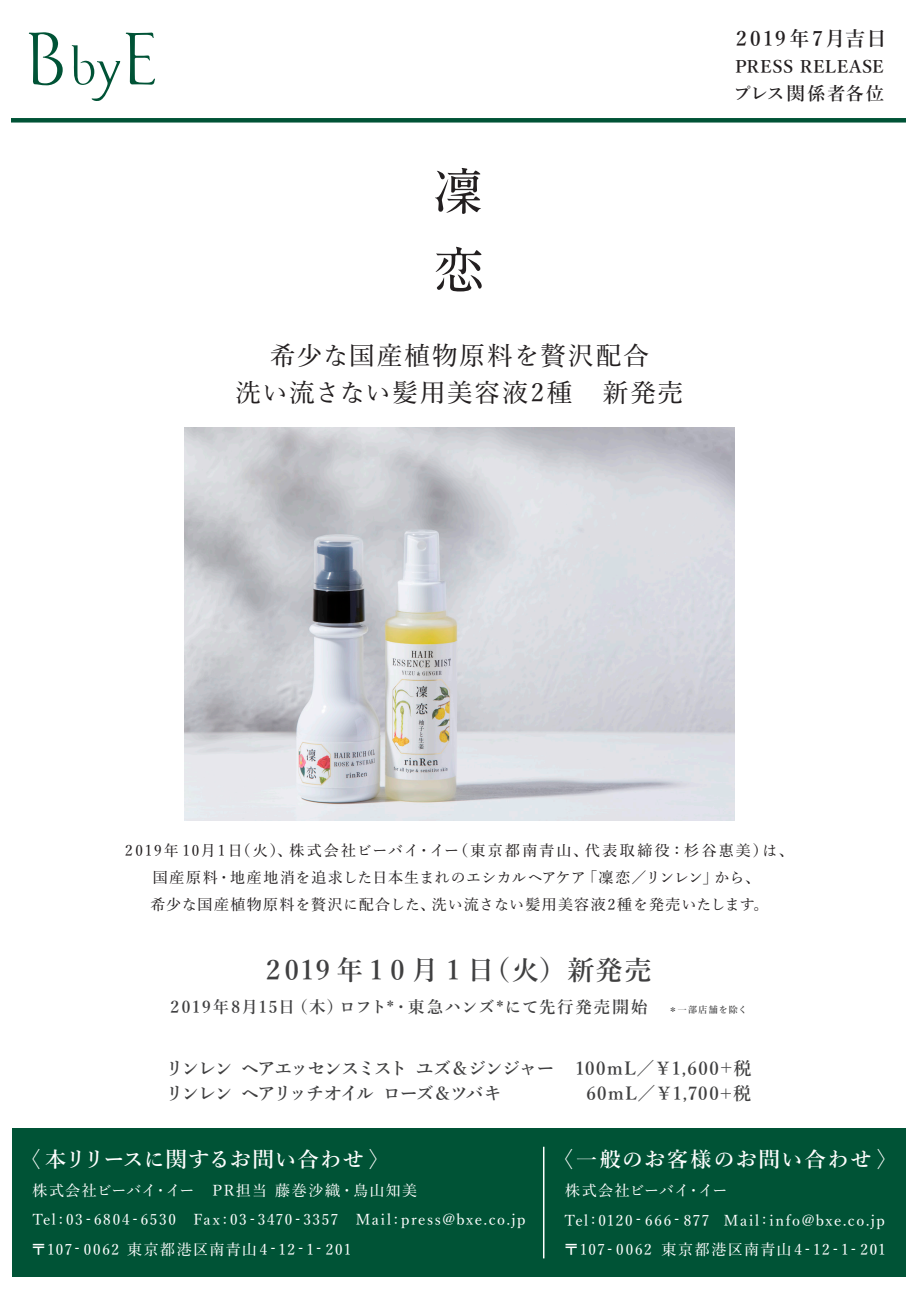
<style>
.page{position:relative;width:919px;height:1289px;background:#fff}
.page>*{position:absolute;margin:0;border:0;box-sizing:border-box;transform-origin:0 0}
.t1{font:600 27px "Yu Min";letter-spacing:.07em;color:#3f3f40}
.t2{font:500 25.5px/37.5px "Yu Min";letter-spacing:.07em;color:#231f20;text-align:center}
.t3{font:600 21px "Yu Min";letter-spacing:.03em;color:#fff}
.t4{font:600 21px "Yu Min";letter-spacing:.095em;color:#fff}
.t5{font:600 20.25px "Yu Min";letter-spacing:.1em;color:#231f20}
.t6{font:600 18px/25.5px "Yu Min";letter-spacing:-.055em;color:#3f3f40}
.t7{font:600 18px "Yu Min";letter-spacing:.1em;color:#231f20}
.t8{font:600 17.25px "Yu Min";letter-spacing:.035em;color:#231f20}
.t9{font:600 16.5px "Yu Min";letter-spacing:.095em;color:#3f3f40}
.t10{font:500 15px/29.2px "Yu Min";letter-spacing:.105em;color:#fff}
.t11{font:500 15px/27px "Yu Min";letter-spacing:.08em;color:#231f20;text-align:center}
.s1{font-size:9px}
</style>
<div class="page">
<img style="left:185px;top:427px;width:549px;height:393px">
<svg style="left:435px;top:247px;width:46px;height:44px"></svg>
<svg style="left:435px;top:168px;width:46px;height:46px"></svg>
<div style="left:12px;top:1128px;width:893px;height:148px;background:#005336"></div>
<hr style="left:12px;top:118px;width:893px;height:4px;background:#005336">
<svg style="left:28px;top:32px;width:35px;height:53px"></svg>
<svg style="left:72px;top:32px;width:83px;height:69px"></svg>
<hr style="left:543px;top:1146px;width:1px;height:112px;background:#fff">
<h3 class="t5" style="left:736px;top:27px;width:152px">2019年7月吉日</h3>
<p class="t8" style="left:735px;top:57px;width:150px">PRESS RELEASE</p>
<p class="t7" style="left:733px;top:84px;width:152px">プレス関係者各位</p>
<h2 class="t2" style="left:235px;top:334px;width:449px">希少な国産植物原料を贅沢配合<br>洗い流さない髪用美容液2種　新発売</h2>
<p class="t11" style="left:125px;top:835px;width:669px">2019年10月1日（火）、株式会社ビーバイ・イー（東京都南青山、代表取締役：杉谷惠美）は、国産原料・地産地消を追求した日本生まれのエシカルヘアケア「凜恋／リンレン」から、<br>希少な国産植物原料を贅沢に配合した、洗い流さない髪用美容液2種を発売いたします。</p>
<h1 class="t1" style="left:266px;top:954px;width:387px">2019 年1 0 月 1 日（火）新発売</h1>
<p class="t9" style="left:171px;top:997px;width:578px">2019年8月15日（木）ロフト*・東急ハンズ*にて先行発売開始　<span class="s1">＊一部店舗を除く</span></p>
<p class="t6" style="left:166px;top:1055px;width:587px">リンレン ヘアエッセンスミスト ユズ＆ジンジャー　100mL／￥1,600+税リンレン ヘアリッチオイル ローズ＆ツバキ　　　</p>
<p class="t6" style="left:586px;top:1081px;width:166px">60mL／￥1,700+税</p>
<h3 class="t3" style="left:19px;top:1147px;width:372px">〈 本リリースに関するお問い合わせ〉</h3>
<p class="t10" style="left:31px;top:1174px;width:496px">株式会社ビーバイ・イー　PR担当 藤巻沙織・鳥山知美<br>Tel:03-6804-6530 Fax:03-3470-3357 Mail:press@bxe.co.jp〒107- 0062 東京都港区南青山4-12-1- 201</p>
<h3 class="t4" style="left:552px;top:1147px;width:347px">〈一般のお客様のお問い合わせ〉</h3>
<p class="t10" style="left:563px;top:1174px;width:323px">株式会社ビーバイ・イー<br>Tel:0120- 666- 877 Mail:info@bxe.co.jp〒107- 0062 東京都港区南青山4-12-1- 201</p>
</div>
